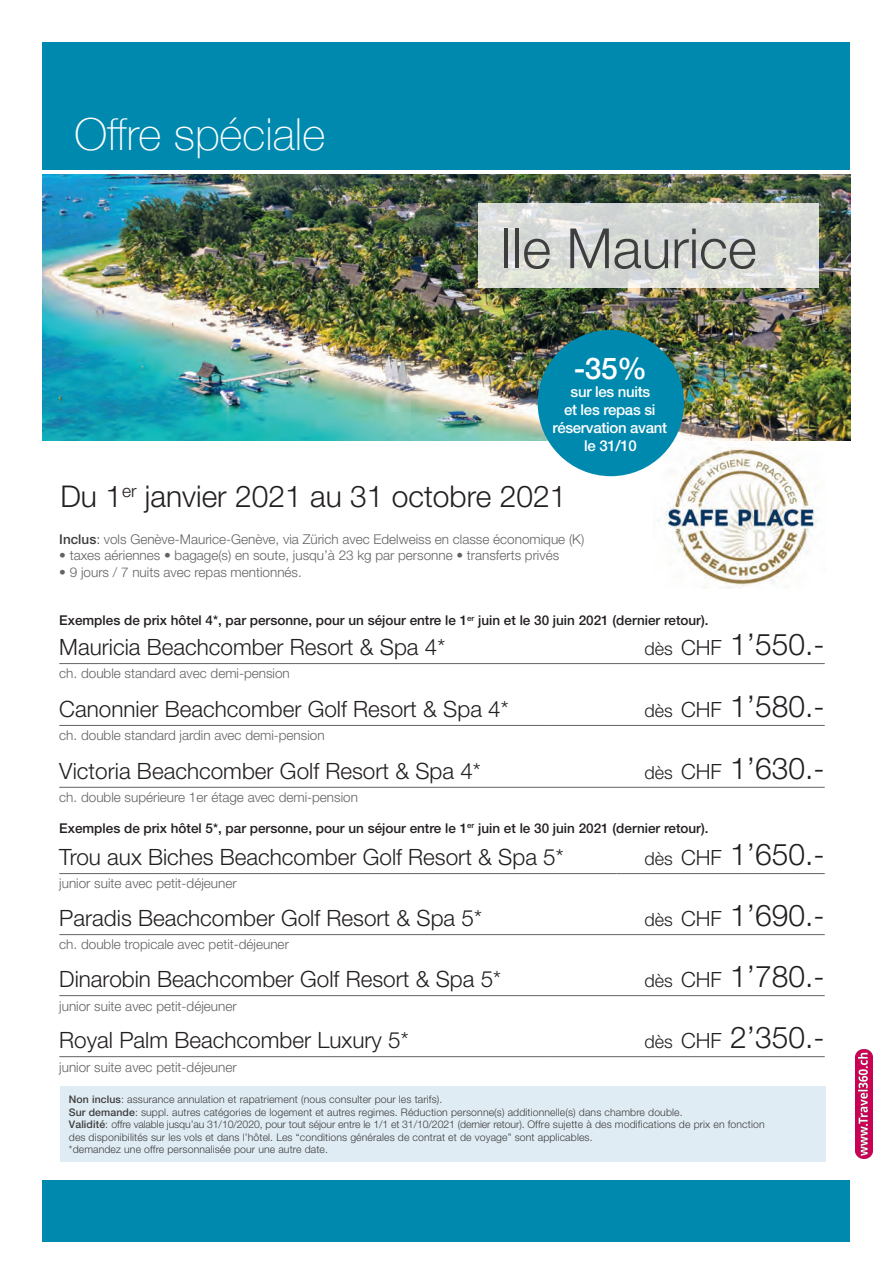
<style>
.page{position:relative;width:893px;height:1263px;background:#fff}
.page>*{position:absolute;margin:0;border:0;box-sizing:border-box;transform-origin:0 0}
.t1{font:300 55.5px "Helvetica Neue";color:#3e3e3f}
.t2{font:100 44.1px "Helvetica Neue";color:#fff}
.Bloc_principal{font:300 30px "Helvetica Neue";color:#231f20}
.t3{font:500 30px "Helvetica Neue";color:#fff}
.t4{font:300 22.5px "Helvetica Neue";color:#231f20}
.t5{font:500 15px/18px "Helvetica Neue";letter-spacing:-.02em;color:#fff;text-align:center}
.Bloc_principal-2{font:300 13.5px "Helvetica Neue";color:#636366}
.Barre_de_texte_sur_f{font:300 13.5px "Helvetica Neue";color:#636366}
.Barre_de_texte_sur_f-2{font:500 13.5px "Helvetica Neue";color:#231f20}
.Barre_de_texte_sur_f-3{font:300 10.5px/12.6px "Helvetica Neue";letter-spacing:.01em;color:#3e3e3f}
.s1{font-weight:500;color:#3e3e3f}
.s2{color:#3e3e3f}
.s3{font-size:18px}
.s4{font-size:21px}
.s5{font-weight:500}
</style>
<div class="page">
<img style="left:43px;top:174px;width:807px;height:267px">
<hr style="left:59px;top:663px;width:487px;height:1px;background:#636366">
<hr style="left:546px;top:663px;width:279px;height:1px;background:#636366">
<hr style="left:59px;top:725px;width:487px;height:1px;background:#636366">
<hr style="left:546px;top:725px;width:279px;height:1px;background:#636366">
<hr style="left:59px;top:787px;width:487px;height:1px;background:#636366">
<hr style="left:546px;top:787px;width:279px;height:1px;background:#636366">
<hr style="left:59px;top:873px;width:557px;height:1px;background:#636366">
<hr style="left:616px;top:873px;width:209px;height:1px;background:#636366">
<hr style="left:59px;top:934px;width:487px;height:1px;background:#636366">
<hr style="left:546px;top:934px;width:279px;height:1px;background:#636366">
<hr style="left:59px;top:995px;width:487px;height:1px;background:#636366">
<hr style="left:546px;top:995px;width:279px;height:1px;background:#636366">
<div style="left:43px;top:42px;width:807px;height:127px;background:#0089af"></div>
<div style="left:43px;top:1180px;width:807px;height:62px;background:#0089af"></div>
<svg style="left:478px;top:203px;width:341px;height:85px;background:#d9dcd8"></svg>
<div style="left:60px;top:1086px;width:766px;height:76px;background:#e0ecf3"></div>
<img style="left:653px;top:442px;width:166px;height:146px">
<div style="left:538px;top:330px;width:146px;height:146px;background:#0089af;border-radius:50%"></div>
<hr style="left:59px;top:1056px;width:487px;height:1px;background:#636366">
<hr style="left:546px;top:1056px;width:279px;height:1px;background:#636366">
<img style="left:856px;top:1049px;width:16px;height:109px">
<p class="t2" style="left:74px;top:93px;width:252px">Offre spéciale</p>
<p class="t2" style="left:74px;top:101px;width:252px">Offre spéciale</p>
<p class="t1" style="left:500px;top:214px;width:259px">Ile Maurice</p>
<p class="t3" style="left:574px;top:350px;width:75px">-35%</p>
<p class="t5" style="left:571px;top:382px;width:81px">sur les nuits</p>
<p class="t5" style="left:552px;top:400px;width:116px">et les repas si réservation avant le 31/10</p>
<p class="Bloc_principal" style="left:60px;top:478px;width:507px">Du 1<sup>er</sup> janvier 2021 au 31 octobre 2021</p>
<p class="Barre_de_texte_sur_f" style="left:59px;top:531px;width:526px"><span class="s1">Inclus</span><span class="s2">:</span> vols Genève-Maurice-Genève, via Zürich avec Edelweiss en classe économique (K)</p>
<p class="Barre_de_texte_sur_f" style="left:59px;top:547px;width:501px">• taxes aériennes • bagage(s) en soute, jusqu’à 23 kg par personne • transferts privés</p>
<p class="Barre_de_texte_sur_f" style="left:59px;top:564px;width:244px">• 9 jours / 7 nuits avec repas mentionnés.</p>
<p class="Barre_de_texte_sur_f-2" style="left:59px;top:612px;width:651px">Exemples de prix hôtel 4*, par personne, pour un séjour entre le 1<sup>er</sup> juin et le 30 juin 2021 (dernier retour).</p>
<p class="t4" style="left:59px;top:633px;width:387px">Mauricia Beachcomber Resort &amp; Spa 4*</p>
<p class="Bloc_principal" style="left:644px;top:626px;width:182px"><span class="s3">dès</span> <span class="s4">CHF</span> 1’550.-</p>
<p class="Bloc_principal-2" style="left:59px;top:665px;width:232px">ch. double standard avec demi-pension</p>
<p class="t4" style="left:59px;top:695px;width:451px">Canonnier Beachcomber Golf Resort &amp; Spa 4*</p>
<p class="Bloc_principal" style="left:644px;top:688px;width:182px"><span class="s3">dès</span> <span class="s4">CHF</span> 1’580.-</p>
<p class="Bloc_principal-2" style="left:59px;top:727px;width:267px">ch. double standard jardin avec demi-pension</p>
<p class="t4" style="left:59px;top:757px;width:423px">Victoria Beachcomber Golf Resort &amp; Spa 4*</p>
<p class="Bloc_principal" style="left:644px;top:750px;width:182px"><span class="s3">dès</span> <span class="s4">CHF</span> 1’630.-</p>
<p class="Bloc_principal-2" style="left:59px;top:789px;width:300px">ch. double supérieure 1er étage avec demi-pension</p>
<p class="Barre_de_texte_sur_f-2" style="left:59px;top:820px;width:651px">Exemples de prix hôtel 5*, par personne, pour un séjour entre le 1<sup>er</sup> juin et le 30 juin 2021 (dernier retour).</p>
<p class="t4" style="left:59px;top:843px;width:506px">Trou aux Biches Beachcomber Golf Resort &amp; Spa 5*</p>
<p class="Bloc_principal" style="left:644px;top:836px;width:182px"><span class="s3">dès</span> <span class="s4">CHF</span> 1’650.-</p>
<p class="Bloc_principal-2" style="left:59px;top:875px;width:179px">junior suite avec petit-déjeuner</p>
<p class="t4" style="left:59px;top:904px;width:424px">Paradis Beachcomber Golf Resort &amp; Spa 5*</p>
<p class="Bloc_principal" style="left:644px;top:897px;width:182px"><span class="s3">dès</span> <span class="s4">CHF</span> 1’690.-</p>
<p class="Bloc_principal-2" style="left:59px;top:936px;width:231px">ch. double tropicale avec petit-déjeuner</p>
<p class="t4" style="left:59px;top:965px;width:443px">Dinarobin Beachcomber Golf Resort &amp; Spa 5*</p>
<p class="Bloc_principal" style="left:644px;top:958px;width:182px"><span class="s3">dès</span> <span class="s4">CHF</span> 1’780.-</p>
<p class="Bloc_principal-2" style="left:59px;top:997px;width:179px">junior suite avec petit-déjeuner</p>
<p class="t4" style="left:59px;top:1026px;width:351px">Royal Palm Beachcomber Luxury 5*</p>
<p class="Bloc_principal" style="left:644px;top:1019px;width:182px"><span class="s3">dès</span> <span class="s4">CHF</span> 2’350.-</p>
<p class="Bloc_principal-2" style="left:59px;top:1058px;width:179px">junior suite avec petit-déjeuner</p>
<p class="Barre_de_texte_sur_f-3" style="left:69px;top:1093px;width:697px"><span class="s5">Non inclus</span>: assurance annulation et rapatriement (nous consulter pour les tarifs).<br><span class="s5">Sur demande</span>: suppl. autres catégories de logement et autres regimes. Réduction personne(s) additionnelle(s) dans chambre double.<br><span class="s5">Validité</span>: offre valable jusqu’au 31/10/2020, pour tout séjour entre le 1/1 et 31/10/2021 (dernier retour). Offre sujette à des modifications de prix en fonction des disponibilités sur les vols et dans l’hôtel. Les “conditions générales de contrat et de voyage” sont applicables.<br>*demandez une offre personnalisée pour une autre date.</p>
</div>
